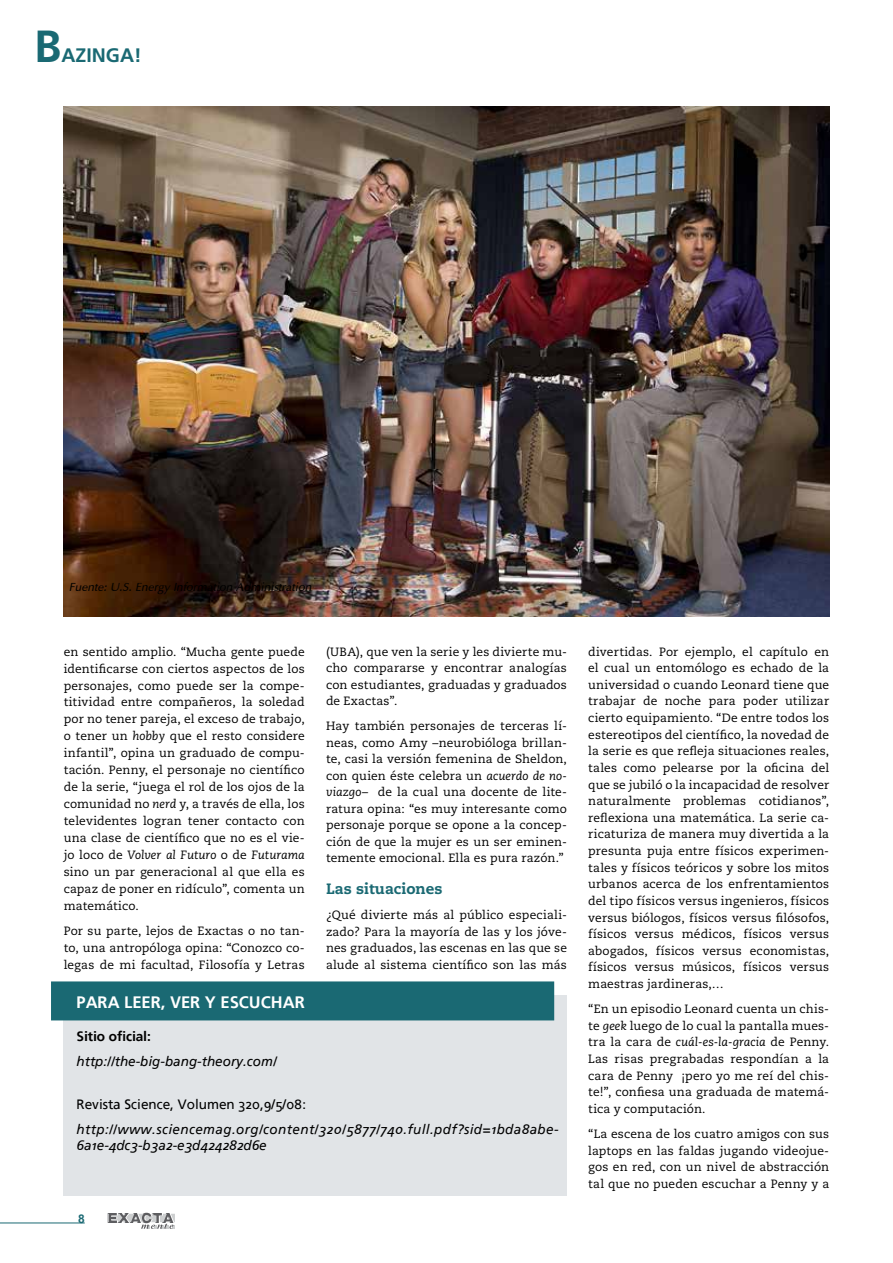
<style>
.page{position:relative;width:893px;height:1263px;background:#fff}
.page>*{position:absolute;margin:0;border:0;box-sizing:border-box;transform-origin:0 0}
.t1{font:700 45px "Frutiger LT Std";color:#1a6973}
.t2{font:700 19.5px "Frutiger LT Std";color:#1a6973}
.t3{font:700 16.5px "Frutiger Linotype";color:#fff}
.t4{font:800 15px "Caecilia LT Std";color:#1a6973}
.t5{font:italic 13.5px/16.5px "Frutiger Linotype";letter-spacing:.025em;color:#000}
.t6{font:13.5px "Frutiger Linotype";color:#000}
.t7{font:italic 13.5px "Frutiger Linotype";color:#000}
.t8{font:700 13.5px "Frutiger Linotype";color:#000}
.t9{font:12px/16.6px "Caecilia LT Std";letter-spacing:.01em;color:#000;text-align:justify}
.t10{font:italic 12px "Optima";color:#000}
.t11{font:700 12px "Arial";color:#1a6973}
.s1{font-style:italic}
</style>
<div class="page">
<hr style="left:0;top:1223px;width:85px;height:1px;background:#1a6973">
<svg style="left:108px;top:1213px;width:67px;height:16px"></svg>
<img style="left:64px;top:106px;width:765px;height:511px">
<div style="left:64px;top:995px;width:503px;height:200px;background:#e1e4e7"></div>
<div style="left:51px;top:981px;width:503px;height:39px;background:#1a6973"></div>
<h1 class="t1" style="left:34px;top:20px;width:29px">B</h1>
<h2 class="t2" style="left:62px;top:44px;width:82px">AZINGA!</h2>
<p class="t10" style="left:69px;top:580px;width:244px">Fuente: U.S. Energy Information Administration</p>
<p class="t9" style="left:64px;top:643px;width:242px">en sentido amplio. “Mucha gente puede identificarse con ciertos aspectos de los personajes, como puede ser la compe&shy;titividad entre compañeros, la soledad por no tener pareja, el exceso de trabajo, o tener un <span class="s1">hobby</span> que el resto considere infantil”, opina un graduado de compu&shy;tación. Penny, el personaje no científico de la serie, “juega el rol de los ojos de la comunidad no <span class="s1">nerd</span> y, a través de ella, los televidentes logran tener contacto con una clase de científico que no es el vie&shy;jo loco de <span class="s1">Volver al Futuro</span> o de <span class="s1">Futurama </span>sino un par generacional al que ella es capaz de poner en ridículo”, comenta un matemático.</p>
<p class="t9" style="left:64px;top:923px;width:242px">Por su parte, lejos de Exactas o no tan&shy;to, una antropóloga opina: “Conozco co&shy;legas de mi facultad, Filosofía y Letras</p>
<p class="t9" style="left:326px;top:643px;width:242px">(UBA), que ven la serie y les divierte mu&shy;cho compararse y encontrar analogías con estudiantes, graduadas y graduados de Exactas”.</p>
<p class="t9" style="left:326px;top:718px;width:242px">Hay también personajes de terceras lí&shy;neas, como Amy –neurobióloga brillan&shy;te, casi la versión femenina de Sheldon, con quien éste celebra un <span class="s1">acuerdo de no&shy;viazgo</span>– de la cual una docente de lite&shy;ratura opina: “es muy interesante como personaje porque se opone a la concep&shy;ción de que la mujer es un ser eminen&shy;temente emocional. Ella es pura razón.”</p>
<p class="t4" style="left:326px;top:880px;width:118px">Las situaciones</p>
<p class="t9" style="left:326px;top:907px;width:242px">¿Qué divierte más al público especiali&shy;zado? Para la mayoría de las y los jóve&shy;nes graduados, las escenas en las que se alude al sistema científico son las más</p>
<h3 class="t3" style="left:77px;top:992px;width:230px">PARA LEE R, VER Y ESCUCHAR</h3>
<p class="t8" style="left:77px;top:1028px;width:76px">SITIO OFICIAL:</p>
<p class="t7" style="left:77px;top:1054px;width:202px">http://the-big-bang-theory.com/</p>
<p class="t6" style="left:77px;top:1096px;width:231px">Revista Science, Volumen 320,9/5/08:</p>
<p class="t5" style="left:77px;top:1121px;width:484px">http://www.sciencemag.org/content/320/5877/740.full.pdf?sid=1bda8abe-<br>6a1e-4dc3-b3a2-e3d424282d6e</p>
<p class="t11" style="left:78px;top:1210px;width:8px">8</p>
<p class="t9" style="left:588px;top:643px;width:242px">divertidas. Por ejemplo, el capítulo en el cual un entomólogo es echado de la universidad o cuando Leonard tiene que trabajar de noche para poder utilizar cierto equipamiento. “De entre todos los estereotipos del científico, la novedad de la serie es que refleja situaciones reales, tales como pelearse por la oficina del que se jubiló o la incapacidad de resolver naturalmente problemas cotidianos”, reflexiona una matemática. La serie ca&shy;ricaturiza de manera muy divertida a la presunta puja entre físicos experimen&shy;tales y físicos teóricos y sobre los mitos urbanos acerca de los enfrentamientos del tipo físicos versus ingenieros, físicos versus biólogos, físicos versus filósofos, físicos versus médicos, físicos versus abogados, físicos versus economistas, físicos versus músicos, físicos versus maestras jardineras,…</p>
<p class="t9" style="left:588px;top:1001px;width:242px">“En un episodio Leonard cuenta un chis&shy;te <span class="s1">geek</span> luego de lo cual la pantalla mues&shy;tra la cara de <span class="s1">cuál-es-la-gracia</span> de Penny.<br>Las risas pregrabadas respondían a la cara de Penny ¡pero yo me reí del chis&shy;te!”, confiesa una graduada de matemá&shy;tica y computación.</p>
<p class="t9" style="left:588px;top:1126px;width:242px">“La escena de los cuatro amigos con sus laptops en las faldas jugando videojue&shy;gos en red, con un nivel de abstracción tal que no pueden escuchar a Penny y a</p>
</div>
